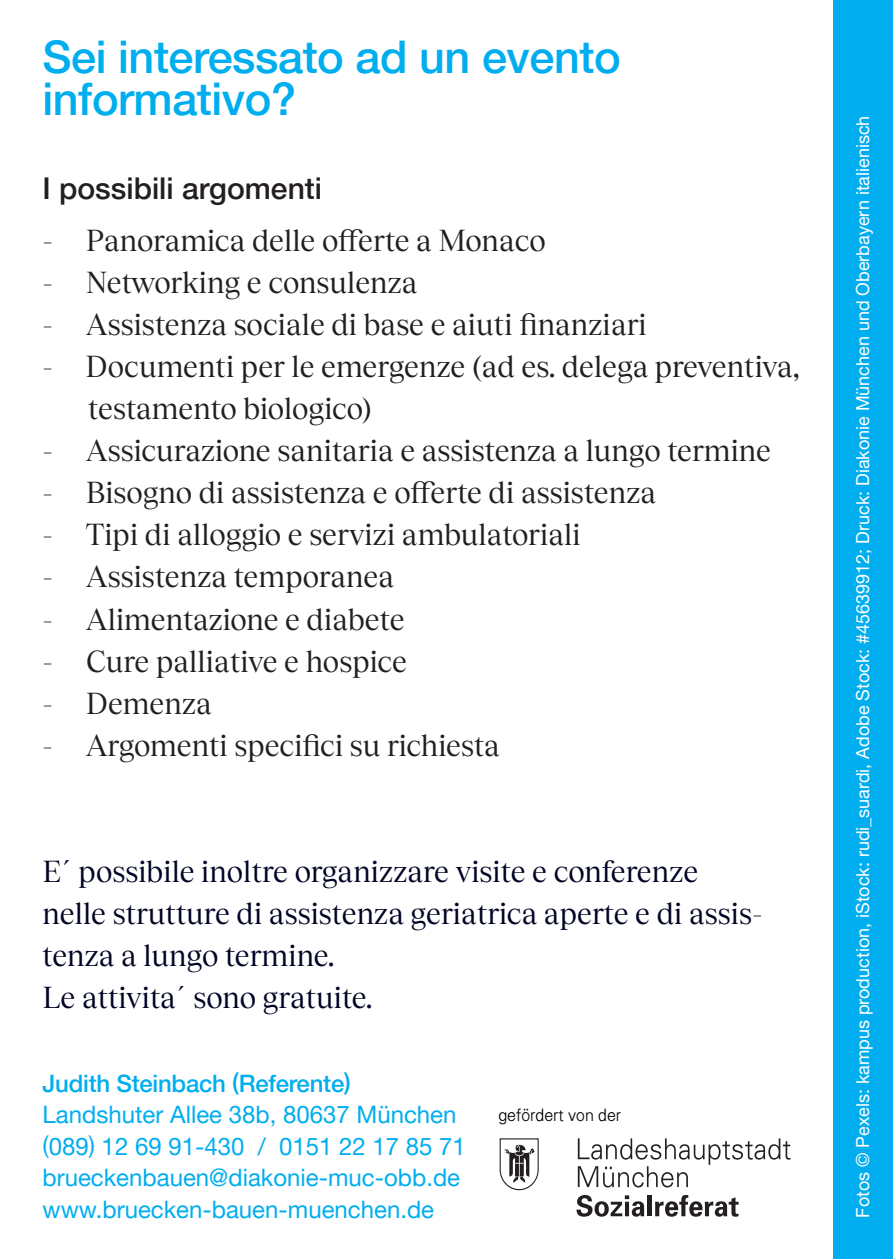
<style>
.page{position:relative;width:893px;height:1259px;background:#fff}
.page>*{position:absolute;margin:0;border:0;box-sizing:border-box;transform-origin:0 0}
.H1_1___Titel{font:500 45px "Helvetica Neue LT Pro";letter-spacing:-.01em;color:#00aeef}
.H2___Zwischentitel{font:30px "Tobias";color:#231f20}
.P3___Information{font:30px/42px "Tobias";color:#000424}
.H1_1___Titel-2{font:500 30px "Helvetica Neue LT Pro";color:#231f20}
.P3___Information-2{font:24px/31.5px "Helvetica Neue LT Pro";color:#00aeef}
.H3___Titel_Information{font:24px "Helvetica Neue LT Pro";color:#00aeef}
.H3___Titel_Information-2{font:500 24px "Helvetica Neue LT Pro";letter-spacing:-.01em;color:#00aeef}
.P3___Information-3{font:18px "Helvetica Neue LT Pro";color:#fff}
.t1{font:300 17.1px "Univers";color:#000001;scale:.94 1}
</style>
<div class="page">
<div style="left:833px;top:0;width:60px;height:1259px;background:#00aeef"></div>
<svg style="left:576px;top:1195px;width:68px;height:21px"></svg>
<hr style="left:648px;top:1195px;width:4px;height:21px;background:#231f20">
<svg style="left:655px;top:1195px;width:84px;height:21px"></svg>
<svg style="left:578px;top:1138px;width:212px;height:49px"></svg>
<svg style="left:499px;top:1138px;width:40px;height:52px"></svg>
<p class="H1_1___Titel" style="left:43px;top:30px;width:580px">Sei interessato ad un evento</p>
<p class="H1_1___Titel" style="left:43px;top:72px;width:255px">informativo?</p>
<p class="H1_1___Titel-2" style="left:43px;top:171px;width:281px">I possibili argomenti</p>
<p class="H2___Zwischentitel" style="left:43px;top:217px;width:505px">- Panoramica delle offerte a Monaco</p>
<p class="H2___Zwischentitel" style="left:43px;top:259px;width:377px">- Networking e consulenza</p>
<p class="H2___Zwischentitel" style="left:43px;top:301px;width:606px">- Assistenza sociale di base e aiuti finanziari</p>
<p class="H2___Zwischentitel" style="left:43px;top:343px;width:758px">- Documenti per le emergenze (ad es. delega preventiva,</p>
<p class="H2___Zwischentitel" style="left:88px;top:385px;width:285px">testamento biologico)</p>
<p class="H2___Zwischentitel" style="left:43px;top:427px;width:730px">- Assicurazione sanitaria e assistenza a lungo termine</p>
<p class="H2___Zwischentitel" style="left:43px;top:469px;width:615px">- Bisogno di assistenza e offerte di assistenza</p>
<p class="H2___Zwischentitel" style="left:43px;top:511px;width:540px">- Tipi di alloggio e servizi ambulatoriali</p>
<p class="H2___Zwischentitel" style="left:43px;top:553px;width:353px">- Assistenza temporanea</p>
<p class="H2___Zwischentitel" style="left:43px;top:595px;width:364px">- Alimentazione e diabete</p>
<p class="H2___Zwischentitel" style="left:43px;top:637px;width:366px">- Cure palliative e hospice</p>
<p class="H2___Zwischentitel" style="left:43px;top:679px;width:171px">- Demenza</p>
<p class="H2___Zwischentitel" style="left:43px;top:721px;width:459px">- Argomenti specifici su richiesta</p>
<p class="P3___Information" style="left:43px;top:847px;width:657px">E´ possibile inoltre organizzare visite e conferenze</p>
<p class="P3___Information" style="left:43px;top:889px;width:721px">nelle strutture di assistenza geriatrica aperte e di assis&shy;tenza a lungo termine.</p>
<p class="P3___Information" style="left:43px;top:973px;width:331px">Le attivita´ sono gratuite.</p>
<p class="H3___Titel_Information-2" style="left:43px;top:1068px;width:310px">Judith Steinbach (Referente)</p>
<p class="H3___Titel_Information" style="left:43px;top:1099px;width:415px">Landshuter Allee 38b, 80637 München</p>
<p class="P3___Information-2" style="left:43px;top:1129px;width:425px">(089) 12 69 91-430 / 0151 22 17 85 71</p>
<p class="P3___Information-2" style="left:43px;top:1161px;width:419px">brueckenbauen@diakonie-muc-obb.de www.bruecken-bauen-muenchen.de</p>
<p class="t1" style="left:498px;top:1104px;width:132px">gefördert von der</p>
<p class="P3___Information-3" style="left:852px;top:1217px;width:1103px;rotate:-90deg">Fotos © Pexels: kampus production, iStock: rudi_suardi, Adobe Stock: #45639912; Druck: Diakonie München und Oberbayern italienisch</p>
</div>
